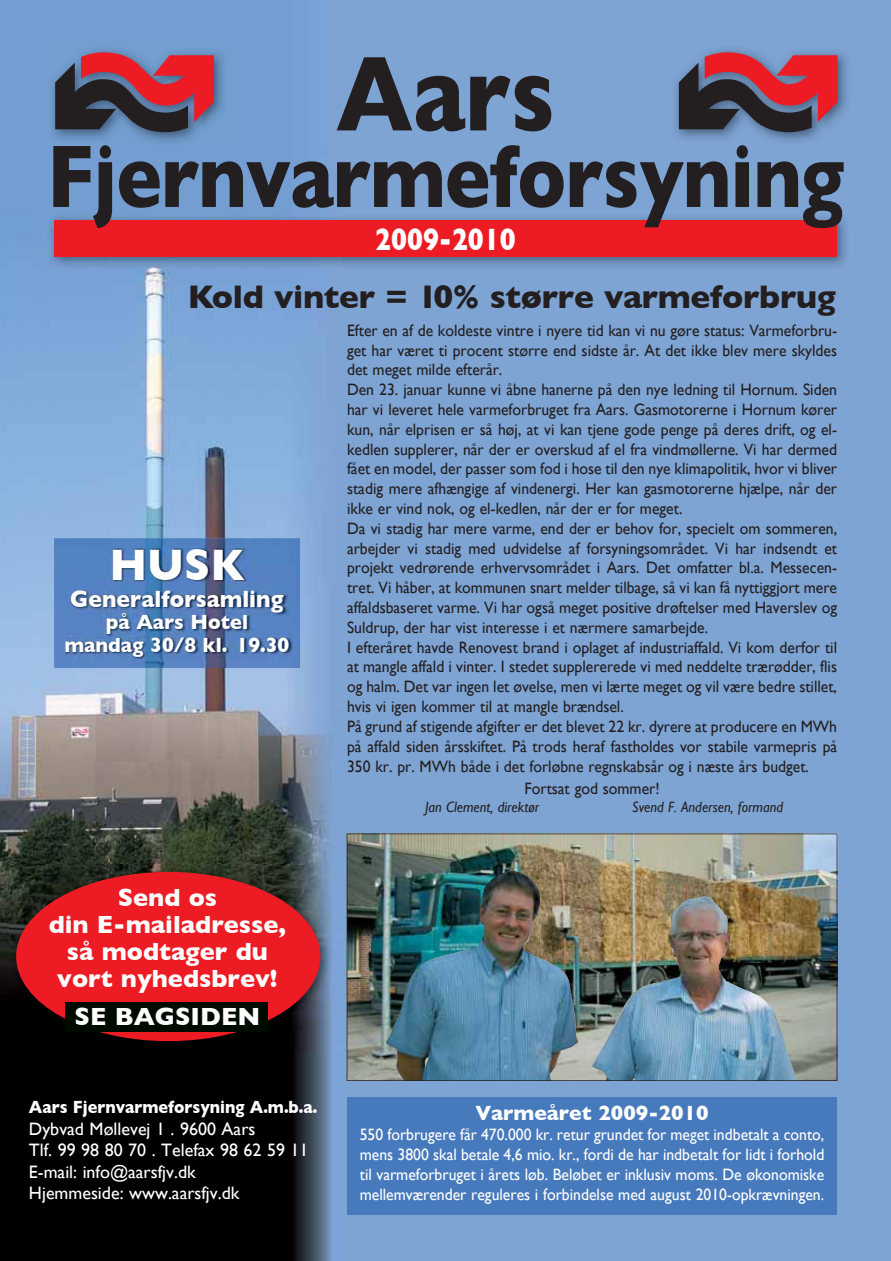
<style>
.page{position:relative;width:891px;height:1261px;background:#fff}
.page>*{position:absolute;margin:0;border:0;box-sizing:border-box;transform-origin:0 0}
.t1{font:700 108px "Gill Sans";color:#231f20;scale:.85 1}
.t2{font:700 90px "Gill Sans";letter-spacing:-.01em;color:#231f20;scale:.85 1}
.t3{font:700 45px "Gill Sans";color:#fff;scale:.95 1}
.t4{font:700 33.3px "Gill Sans";letter-spacing:-.01em;color:#231f20}
.t5{font:700 31.5px "Gill Sans";color:#fff;scale:.85 1}
.t6{font:700 25.35px/27.2px "Gill Sans";color:#fff;text-align:center}
.t7{font:700 24px "Gill Sans";color:#fff;scale:.95 1}
.t8{font:700 21px/22.5px "Gill Sans";color:#fff;text-align:center;scale:.95 1}
.t9{font:700 21px "Gill Sans";color:#fff}
.t10{font:18px/21.6px "Gill Sans";color:#fff}
.t11{font:700 18px "Gill Sans";color:#fff;scale:.9 1}
.t12{font:16.5px/19.8px "Gill Sans";color:#231f20;scale:.95 1}
.t13{font:16.5px/19.8px "Gill Sans";color:#fff;text-align:justify;scale:.95 1}
.t14{font:italic 15px "Gill Sans";color:#231f20;scale:.95 1}
</style>
<div class="page">
<div style="left:0;top:0;width:890px;height:1260px;background:#7ea4d4"></div>
<img style="left:0;top:45px;width:312px;height:533px">
<img style="left:0;top:578px;width:96px;height:320px">
<img style="left:292px;top:578px;width:40px;height:682px">
<img style="left:96px;top:668px;width:196px;height:197px">
<img style="left:0;top:898px;width:47px;height:362px">
<div style="left:47px;top:1052px;width:245px;height:208px;background:#000"></div>
<img style="left:54px;top:538px;width:246px;height:130px">
<img style="left:65px;top:548px;width:227px;height:111px">
<img style="left:9px;top:865px;width:323px;height:187px">
<div style="left:16px;top:872px;width:304px;height:169px;background:#ed1c24;border-radius:50%"></div>
<div style="left:65px;top:1002px;width:203px;height:29px;background:#000b00"></div>
<img style="left:346px;top:833px;width:491px;height:247px">
<div style="left:347px;top:1097px;width:489px;height:118px;background:#477abd"></div>
<img style="left:675px;top:49px;width:172px;height:93px">
<svg style="left:678px;top:52px;width:159px;height:80px;background:#7e4253"></svg>
<img style="left:49px;top:46px;width:178px;height:98px">
<svg style="left:55px;top:52px;width:159px;height:80px;background:#7a3f50"></svg>
<img style="left:47px;top:214px;width:799px;height:55px">
<div style="left:54px;top:221px;width:782px;height:36px;background:#ed1c24"></div>
<h1 class="t1" style="left:336px;top:31px;width:259px">Aars</h1>
<h2 class="t2" style="left:47px;top:124px;width:939px">Fjernvarme forsyning</h2>
<h3 class="t5" style="left:375px;top:221px;width:167px">2009-2010</h3>
<h3 class="t4" style="left:188px;top:277px;width:649px">Kold vinter = 10% større varmeforbrug</h3>
<h3 class="t3" style="left:109px;top:538px;width:144px">HUSK</h3>
<h3 class="t7" style="left:70px;top:584px;width:226px">Generalforsamling</h3>
<p class="t8" style="left:64px;top:610px;width:238px">på Aars Hotel mandag 30/8 kl. 19.30</p>
<h3 class="t6" style="left:49px;top:883px;width:239px">Send os<br>din E-mailadresse, så modtager du vort nyhedsbrev!</h3>
<h3 class="t6" style="left:75px;top:1003px;width:187px">SE BAGSIDEN</h3>
<p class="t11" style="left:29px;top:1096px;width:322px">Aars Fjernvarmeforsyning A.m.b.a.</p>
<p class="t10" style="left:29px;top:1117px;width:281px">Dybvad Møllevej 1 . 9600 Aars<br>Tlf. 99 98 80 70 . Telefax 98 62 59 11<br>E-mail: info@aarsfjv.dk<br>Hjemmeside: www.aarsfjv.dk</p>
<p class="t12" style="left:347px;top:320px;width:517px">Efter en af de koldeste vintre i nyere tid kan vi nu gøre status: Varmeforbru&shy;get har været ti procent større end sidste år. At det ikke blev mere skyldes det meget milde efterår.<br>Den 23. januar kunne vi åbne hanerne på den nye ledning til Hornum. Siden har vi leveret hele varmeforbruget fra Aars. Gasmotorerne i Hornum kører kun, når elprisen er så høj, at vi kan tjene gode penge på deres drift, og el&shy;kedlen supplerer, når der er overskud af el fra vindmøllerne. Vi har dermed fået en model, der passer som fod i hose til den nye klimapolitik, hvor vi bliver stadig mere afhængige af vindenergi. Her kan gasmotorerne hjælpe, når der ikke er vind nok, og el-kedlen, når der er for meget.<br>Da vi stadig har mere varme, end der er behov for, specielt om sommeren, arbejder vi stadig med udvidelse af forsyningsområdet. Vi har indsendt et projekt vedrørende erhvervsområdet i Aars. Det omfatter bl.a. Messecen&shy;tret. Vi håber, at kommunen snart melder tilbage, så vi kan få nyttiggjort mere affaldsbaseret varme. Vi har også meget positive drøftelser med Haverslev og Suldrup, der har vist interesse i et nærmere samarbejde.<br>I efteråret havde Renovest brand i oplaget af industriaffald. Vi kom derfor til at mangle affald i vinter. I stedet supplererede vi med neddelte trærødder, flis og halm. Det var ingen let øvelse, men vi lærte meget og vil være bedre stillet, hvis vi igen kommer til at mangle brændsel.<br>På grund af stigende afgifter er det blevet 22 kr. dyrere at producere en MWh på affald siden årsskiftet. På trods heraf fastholdes vor stabile varmepris på 350 kr. pr. MWh både i det forløbne regnskabsår og i næste års budget.</p>
<p class="t12" style="left:524px;top:778px;width:144px">Fortsat god sommer!</p>
<p class="t14" style="left:425px;top:798px;width:122px">Jan Clement, direktør</p>
<p class="t14" style="left:632px;top:798px;width:160px">Svend F. Andersen, formand</p>
<p class="t9" style="left:475px;top:1100px;width:235px">Varmeåret 2009-2010</p>
<p class="t13" style="left:360px;top:1124px;width:490px">550 forbrugere får 470.000 kr. retur grundet for meget indbetalt a conto, mens 3800 skal betale 4,6 mio. kr., fordi de har indbetalt for lidt i forhold til varmeforbruget i årets løb. Beløbet er inklusiv moms. De økonomiske mellemværender reguleres i forbindelse med august 2010- op kræv ningen.</p>
</div>
